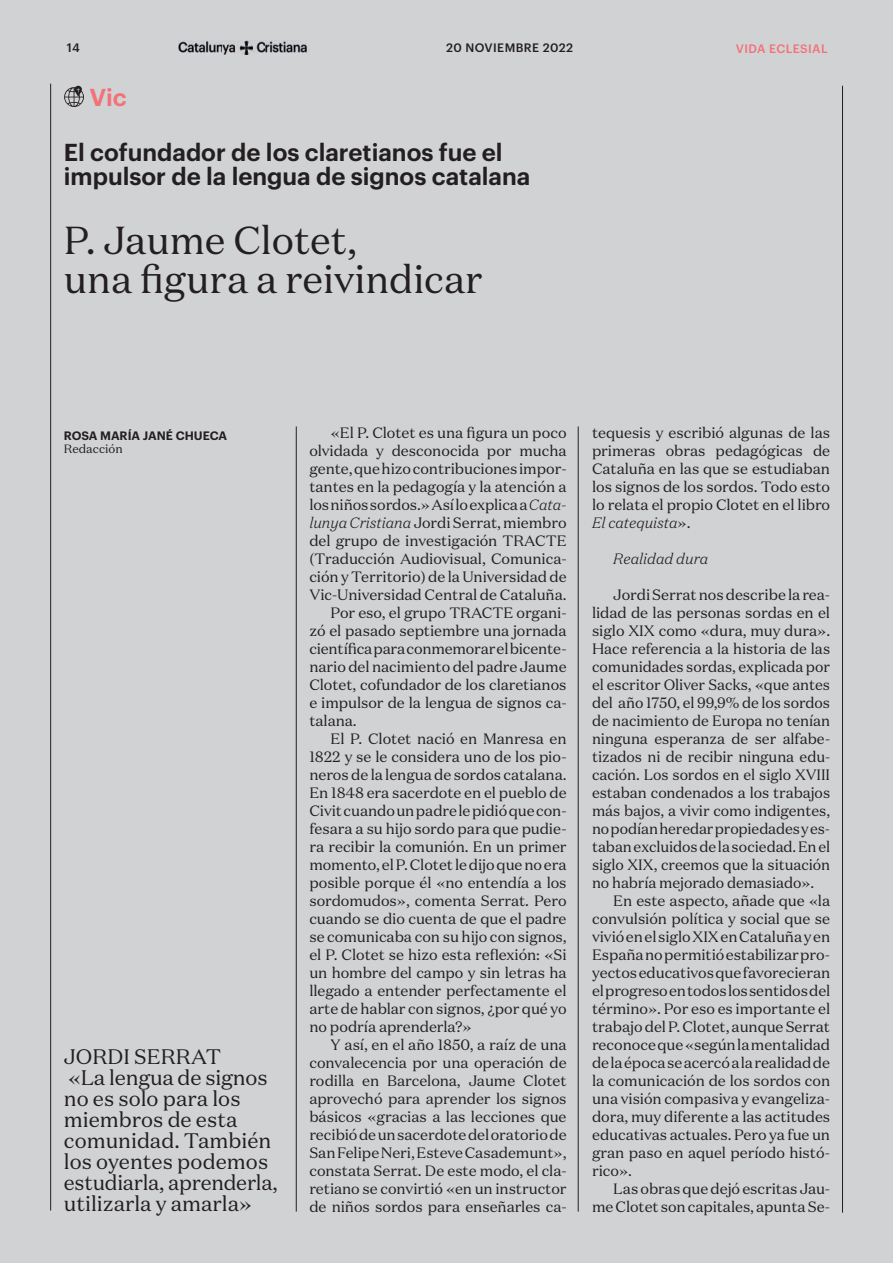
<style>
.page{position:relative;width:893px;height:1263px;background:#d1d2d4}
.page>*{position:absolute;margin:0;border:0;box-sizing:border-box;transform-origin:0 0}
.t1{font:39px/39px "Domaine Text";color:#231f20}
.t2{font:600 24px/24px "Graphik";color:#231f20}
.t3{font:600 24px "Graphik";color:#f27278}
.t4{font:21px/21px "Domaine Text";color:#231f20}
.t5{font:15px/18px "Domaine Text";letter-spacing:-.005em;color:#231f20;text-align:justify}
.t6{font:italic 300 15px "Domaine Text";letter-spacing:-.005em;color:#231f20}
.t7{font:600 12px "Graphik";color:#231f20}
.t8{font:500 12px "Graphik";letter-spacing:.035em;color:#231f20}
.t9{font:500 12px "Graphik";letter-spacing:.035em;color:#f27278}
.t10{font:12px "Domaine Text";color:#231f20}
.s1{font-weight:300;font-style:italic}
</style>
<div class="page">
<img style="left:179px;top:41px;width:129px;height:14px">
<hr style="left:842px;top:86px;width:1px;height:1127px;background:#231f20">
<hr style="left:50px;top:84px;width:1px;height:1126px;background:#231f20">
<hr style="left:296px;top:426px;width:1px;height:785px;background:#231f20">
<hr style="left:578px;top:426px;width:1px;height:785px;background:#231f20">
<svg style="left:64px;top:86px;width:20px;height:21px"></svg>
<p class="t8" style="left:67px;top:38px;width:14px">14</p>
<p class="t8" style="left:446px;top:38px;width:129px">20 NOVIEMBRE 2022</p>
<p class="t9" style="left:736px;top:40px;width:93px">VIDA ECLESIAL</p>
<h2 class="t3" style="left:90px;top:79px;width:39px">Vic</h2>
<h2 class="t2" style="left:64px;top:139px;width:468px">El cofundador de los claretianos fue el impulsor de la lengua de signos catalana</h2>
<h1 class="t1" style="left:64px;top:220px;width:420px">P. Jaume Clotet,<br>una figura a reivindicar</h1>
<p class="t7" style="left:64px;top:426px;width:165px">ROSA MARÍA JANÉ CHUECA</p>
<p class="t10" style="left:64px;top:441px;width:60px">Redacción</p>
<h3 class="t4" style="left:64px;top:1045px;width:215px">JORDI SERRAT<br>«La lengua de signos no es solo para los miembros de esta comunidad. También los oyentes podemos estudiarla, aprenderla, utilizarla y amarla»</h3>
<p class="t5" style="left:331px;top:424px;width:238px">«El P. Clotet es una figura un poco</p>
<p class="t5" style="left:309px;top:442px;width:259px">olvidada y desconocida por mucha</p>
<p class="t5" style="left:309px;top:460px;width:259px">gente, que hizo contribuciones impor-</p>
<p class="t5" style="left:309px;top:478px;width:259px">tantes en la pedagogía y la atención a</p>
<p class="t5" style="left:309px;top:496px;width:259px">los niños sordos.» Así lo explica a <span class="s1">Cata-</span></p>
<p class="t5" style="left:309px;top:514px;width:259px"><span class="s1">lunya Cristiana</span> Jordi Serrat, miembro</p>
<p class="t5" style="left:309px;top:532px;width:259px">del grupo de investigación TRACTE</p>
<p class="t5" style="left:309px;top:550px;width:259px">(Traducción Audiovisual, Comunica-</p>
<p class="t5" style="left:309px;top:568px;width:259px">ción y Territorio) de la Universidad de</p>
<p class="t5" style="left:309px;top:586px;width:259px">Vic-Universidad Central de Cataluña.</p>
<p class="t5" style="left:331px;top:604px;width:237px">Por eso, el grupo TRACTE organi-</p>
<p class="t5" style="left:309px;top:622px;width:259px">zó el pasado septiembre una jornada</p>
<p class="t5" style="left:309px;top:640px;width:259px">científica para conmemorar el bicente-</p>
<p class="t5" style="left:309px;top:658px;width:259px">nario del nacimiento del padre Jaume</p>
<p class="t5" style="left:309px;top:676px;width:259px">Clotet, cofundador de los claretianos</p>
<p class="t5" style="left:309px;top:694px;width:259px">e impulsor de la lengua de signos ca-</p>
<p class="t5" style="left:309px;top:712px;width:49px">talana.</p>
<p class="t5" style="left:331px;top:730px;width:238px">El P. Clotet nació en Manresa en</p>
<p class="t5" style="left:309px;top:748px;width:259px">1822 y se le considera uno de los pio-</p>
<p class="t5" style="left:309px;top:766px;width:259px">neros de la lengua de sordos catalana.</p>
<p class="t5" style="left:309px;top:784px;width:259px">En 1848 era sacerdote en el pueblo de</p>
<p class="t5" style="left:309px;top:802px;width:259px">Civit cuando un padre le pidió que con-</p>
<p class="t5" style="left:309px;top:820px;width:259px">fesara a su hijo sordo para que pudie-</p>
<p class="t5" style="left:309px;top:838px;width:259px">ra recibir la comunión. En un primer</p>
<p class="t5" style="left:309px;top:856px;width:259px">momento, el P. Clotet le dijo que no era</p>
<p class="t5" style="left:309px;top:874px;width:259px">posible porque él «no entendía a los</p>
<p class="t5" style="left:309px;top:892px;width:259px">sordomudos», comenta Serrat. Pero</p>
<p class="t5" style="left:309px;top:910px;width:259px">cuando se dio cuenta de que el padre</p>
<p class="t5" style="left:309px;top:928px;width:259px">se comunicaba con su hijo con signos,</p>
<p class="t5" style="left:309px;top:946px;width:259px">el P. Clotet se hizo esta reflexión: «Si</p>
<p class="t5" style="left:309px;top:964px;width:259px">un hombre del campo y sin letras ha</p>
<p class="t5" style="left:309px;top:982px;width:259px">llegado a entender perfectamente el</p>
<p class="t5" style="left:309px;top:1000px;width:259px">arte de hablar con signos, ¿por qué yo</p>
<p class="t5" style="left:309px;top:1018px;width:164px">no podría aprenderla?»</p>
<p class="t5" style="left:331px;top:1036px;width:237px">Y así, en el año 1850, a raíz de una</p>
<p class="t5" style="left:309px;top:1054px;width:259px">convalecencia por una operación de</p>
<p class="t5" style="left:309px;top:1072px;width:259px">rodilla en Barcelona, Jaume Clotet</p>
<p class="t5" style="left:309px;top:1090px;width:259px">aprovechó para aprender los signos</p>
<p class="t5" style="left:309px;top:1108px;width:259px">básicos «gracias a las lecciones que</p>
<p class="t5" style="left:309px;top:1126px;width:259px">recibió de un sacerdote del oratorio de</p>
<p class="t5" style="left:309px;top:1144px;width:259px">San Felipe Neri, Esteve Casademunt»,</p>
<p class="t5" style="left:309px;top:1162px;width:259px">constata Serrat. De este modo, el cla-</p>
<p class="t5" style="left:309px;top:1180px;width:259px">retiano se convirtió «en un instructor</p>
<p class="t5" style="left:309px;top:1198px;width:259px">de niños sordos para enseñarles ca-</p>
<p class="t5" style="left:592px;top:424px;width:240px">tequesis y escribió algunas de las primeras obras pedagógicas de Cataluña en las que se estudiaban los signos de los sordos. Todo esto lo relata el propio Clotet en el libro <span class="s1">El catequista</span>».</p>
<p class="t6" style="left:613px;top:549px;width:97px">Realidad dura</p>
<p class="t5" style="left:592px;top:586px;width:240px;text-indent:21px">Jordi Serrat nos describe la rea&shy;lidad de las personas sordas en el siglo XIX como «dura, muy dura».<br>Hace referencia a la historia de las comunidades sordas, explicada por el escritor Oliver Sacks, «que antes del año 1750, el 99,9% de los sordos de nacimiento de Europa no tenían ninguna esperanza de ser alfabe&shy;tizados ni de recibir ninguna edu&shy;cación. Los sordos en el siglo XVIII estaban condenados a los trabajos más bajos, a vivir como indigentes, no podían heredar propiedades y es&shy;taban excluidos de la sociedad. En el siglo XIX, creemos que la situación no habría mejorado demasiado».</p>
<p class="t5" style="left:592px;top:892px;width:240px;text-indent:21px">En este aspecto, añade que «la convulsión política y social que se vivió en el siglo XIX en Cataluña y en España no permitió estabilizar pro&shy;yectos educativos que favorecieran el progreso en todos los sentidos del término». Por eso es importante el trabajo del P. Clotet, aunque Serrat reconoce que «según la mentalidad de la época se acercó a la realidad de la comunicación de los sordos con una visión compasiva y evangeliza&shy;dora, muy diferente a las actitudes educativas actuales. Pero ya fue un gran paso en aquel período histó&shy;rico».</p>
<p class="t5" style="left:592px;top:1180px;width:240px;text-align:right">Las obras que dejó escritas Jau&shy;me Clotet son capitales, apunta Se-</p>
</div>
